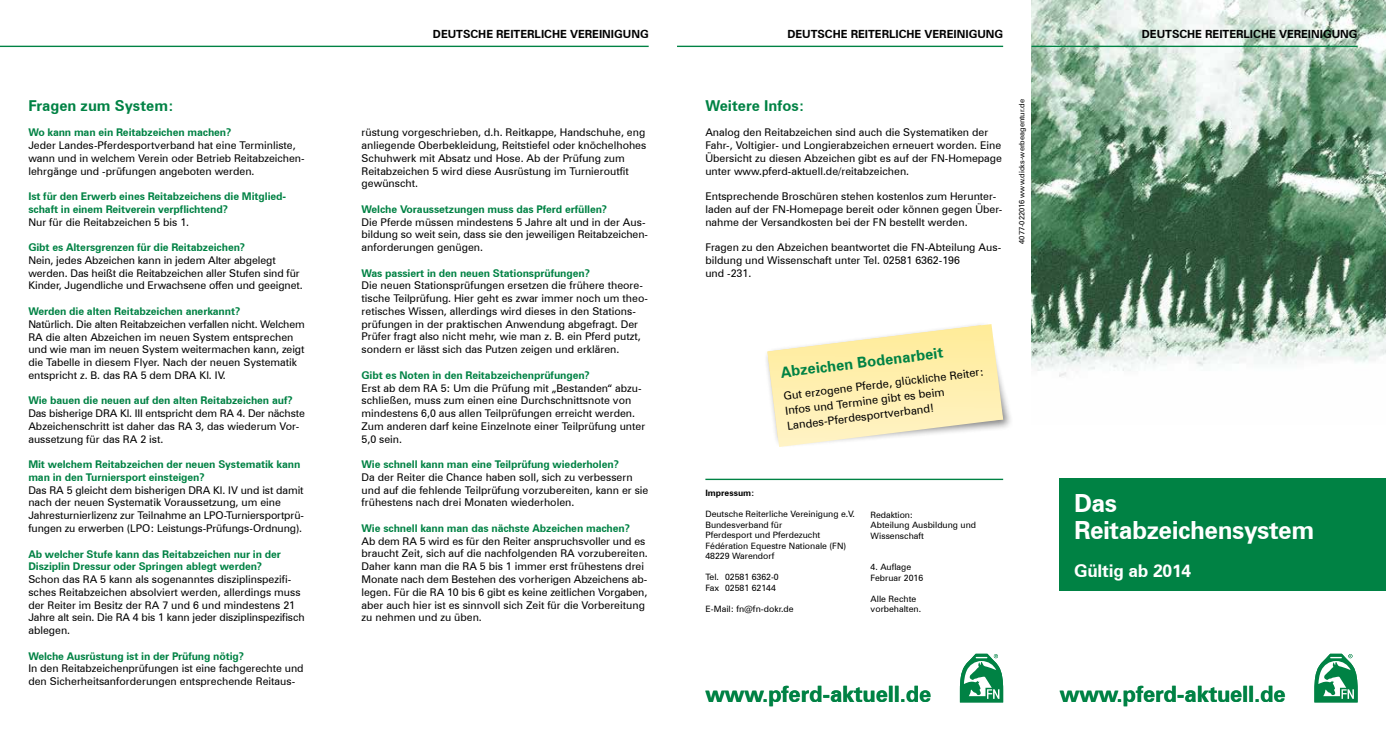
<style>
.page{position:relative;width:1386px;height:745px;background:#fff}
.page>*{position:absolute;margin:0;border:0;box-sizing:border-box;transform-origin:0 0}
.t1{font:700 25px/27.5px "Zurich BT";letter-spacing:-.02em;color:#fff}
.t2{font:700 22.5px "Zurich BT";letter-spacing:-.01em;color:#008244}
.t3{font:700 17.5px "Zurich BT";letter-spacing:-.01em;color:#fff}
.t4{font:700 15px "Zurich BT";color:#008244}
.t5{font:700 11.25px "Zurich BT";color:#000}
.t6{font:11.25px/15px "Zurich BT";color:#000}
.t7{font:10.62px/12.8px "Zurich BT";color:#000}
.t8{font:700 10.62px/12.8px "Zurich BT";letter-spacing:-.01em;color:#008244}
.t9{font:8.75px/10.5px "Zurich BT";color:#000}
.t10{font:700 8.75px "Zurich BT";color:#000}
.t11{font:7.5px "Zurich BT";color:#000}
</style>
<div class="page">
<img style="left:1031px;top:0;width:354px;height:377px">
<div style="left:1059px;top:478px;width:326px;height:112px;background:#008244"></div>
<hr style="left:705px;top:478px;width:298px;height:1px;background:#008244">
<div style="left:764px;top:321px;width:249px;height:127px;background:#000;opacity:.5"></div>
<svg style="left:767px;top:324px;width:236px;height:122px"></svg>
<svg style="left:1314px;top:653px;width:43px;height:49px"></svg>
<svg style="left:960px;top:653px;width:43px;height:49px"></svg>
<hr style="left:1031px;top:46px;width:326px;height:1px;background:#008244">
<hr style="left:677px;top:46px;width:326px;height:1px;background:#008244">
<hr style="left:0;top:46px;width:648px;height:1px;background:#008244">
<h3 class="t4" style="left:28px;top:96px;width:147px">Fragen zum System:</h3>
<p class="t8" style="left:28px;top:126px;width:205px">Wo kann man ein Reitabzeichen machen?</p>
<p class="t7" style="left:28px;top:139px;width:278px">Jeder Landes-Pferdesportverband hat eine Terminliste, wann und in welchem Verein oder Betrieb Reitabzeichen&shy;lehrgänge und -prüfungen angeboten werden.</p>
<p class="t8" style="left:28px;top:190px;width:259px">Ist für den Erwerb eines Reitabzeichens die Mitglied&shy;schaft in einem Reitverein verpflichtend?</p>
<p class="t7" style="left:28px;top:215px;width:162px">Nur für die Reitabzeichen 5 bis 1.</p>
<p class="t8" style="left:28px;top:241px;width:218px">Gibt es Altersgrenzen für die Reitabzeichen?</p>
<p class="t7" style="left:28px;top:253px;width:276px">Nein, jedes Abzeichen kann in jedem Alter abgelegt werden. Das heißt die Reitabzeichen aller Stufen sind für<br>Kinder, Jugendliche und Erwachsene offen und geeignet.</p>
<p class="t8" style="left:28px;top:304px;width:213px">Werden die alten Reitabzeichen anerkannt?</p>
<p class="t7" style="left:28px;top:317px;width:278px">Natürlich. Die alten Reitabzeichen verfallen nicht. Welchem RA die alten Abzeichen im neuen System entsprechen und wie man im neuen System weitermachen kann, zeigt die Tabelle in diesem Flyer. Nach der neuen Systematik entspricht z. B. das RA 5 dem DRA Kl. IV.</p>
<p class="t8" style="left:28px;top:394px;width:266px">Wie bauen die neuen auf den alten Reitabzeichen auf?</p>
<p class="t7" style="left:28px;top:406px;width:278px">Das bisherige DRA Kl. III entspricht dem RA 4. Der nächste<br>Abzeichenschritt ist daher das RA 3, das wiederum Vor&shy;aussetzung für das RA 2 ist.</p>
<p class="t8" style="left:28px;top:457px;width:273px">Mit welchem Reitabzeichen der neuen Systematik kann man in den Turniersport einsteigen?</p>
<p class="t7" style="left:28px;top:483px;width:277px">Das RA 5 gleicht dem bisherigen DRA Kl. IV und ist damit nach der neuen Systematik Voraussetzung, um eine Jahresturnierlizenz zur Teilnahme an LPO-Turniersportprü&shy;fungen zu erwerben (LPO: Leistungs-Prüfungs-Ordnung).</p>
<p class="t8" style="left:28px;top:547px;width:254px">Ab welcher Stufe kann das Reitabzeichen nur in der<br>Disziplin Dressur oder Springen ablegt werden?</p>
<p class="t7" style="left:28px;top:572px;width:278px">Schon das RA 5 kann als sogenanntes disziplinspezifi&shy;sches Reitabzeichen absolviert werden, allerdings muss der Reiter im Besitz der RA 7 und 6 und mindestens 21<br>Jahre alt sein. Die RA 4 bis 1 kann jeder disziplinspezifisch ablegen.</p>
<p class="t8" style="left:28px;top:649px;width:217px">Welche Ausrüstung ist in der Prüfung nötig?</p>
<p class="t7" style="left:28px;top:661px;width:277px">In den Reitabzeichenprüfungen ist eine fachgerechte und den Sicherheitsanforderungen entsprechende Reitaus-</p>
<p class="t5" style="left:433px;top:27px;width:217px">DEUTSCHE REITERLICHE VEREINIGUNG</p>
<p class="t5" style="left:787px;top:27px;width:217px">DEUTSCHE REITERLICHE VEREINIGUNG</p>
<p class="t5" style="left:1141px;top:27px;width:217px">DEUTSCHE REITERLICHE VEREINIGUNG</p>
<p class="t7" style="left:361px;top:126px;width:286px">rüstung vorgeschrieben, d.h. Reitkappe, Handschuhe, eng anliegende Oberbekleidung, Reitstiefel oder knöchelhohes Schuhwerk mit Absatz und Hose. Ab der Prüfung zum Reitabzeichen 5 wird diese Ausrüstung im Turnieroutfit gewünscht.</p>
<p class="t8" style="left:361px;top:202px;width:247px">Welche Voraussetzungen muss das Pferd erfüllen?</p>
<p class="t7" style="left:361px;top:215px;width:288px">Die Pferde müssen mindestens 5 Jahre alt und in der Aus&shy;bildung so weit sein, dass sie den jeweiligen Reitabzeichen&shy;anforderungen genügen.</p>
<p class="t8" style="left:361px;top:266px;width:230px">Was passiert in den neuen Stationsprüfungen?</p>
<p class="t7" style="left:361px;top:279px;width:288px">Die neuen Stationsprüfungen ersetzen die frühere theore&shy;tische Teilprüfung. Hier geht es zwar immer noch um theo&shy;retisches Wissen, allerdings wird dieses in den Stations&shy;prüfungen in der praktischen Anwendung abgefragt. Der Prüfer fragt also nicht mehr, wie man z. B. ein Pferd putzt, sondern er lässt sich das Putzen zeigen und erklären.</p>
<p class="t8" style="left:361px;top:368px;width:230px">Gibt es Noten in den Reitabzeichenprüfungen?</p>
<p class="t7" style="left:361px;top:381px;width:285px">Erst ab dem RA 5: Um die Prüfung mit „Bestanden“ abzu&shy;schließen, muss zum einen eine Durchschnittsnote von mindestens 6,0 aus allen Teilprüfungen erreicht werden.<br>Zum anderen darf keine Einzelnote einer Teilprüfung unter 5,0 sein.</p>
<p class="t8" style="left:361px;top:457px;width:259px">Wie schnell kann man eine Teilprüfung wiederholen?</p>
<p class="t7" style="left:361px;top:470px;width:288px">Da der Reiter die Chance haben soll, sich zu verbessern und auf die fehlende Teilprüfung vorzubereiten, kann er sie frühestens nach drei Monaten wiederholen.</p>
<p class="t8" style="left:361px;top:521px;width:270px">Wie schnell kann man das nächste Abzeichen machen?</p>
<p class="t7" style="left:361px;top:534px;width:288px">Ab dem RA 5 wird es für den Reiter anspruchsvoller und es braucht Zeit, sich auf die nachfolgenden RA vorzubereiten.<br>Daher kann man die RA 5 bis 1 immer erst frühestens drei Monate nach dem Bestehen des vorherigen Abzeichens ab&shy;legen. Für die RA 10 bis 6 gibt es keine zeitlichen Vorgaben, aber auch hier ist es sinnvoll sich Zeit für die Vorbereitung zu nehmen und zu üben.</p>
<h3 class="t4" style="left:705px;top:96px;width:101px">Weitere Infos:</h3>
<p class="t7" style="left:705px;top:126px;width:298px">Analog den Reitabzeichen sind auch die Systematiken der Fahr-, Voltigier- und Longierabzeichen erneuert worden. Eine Übersicht zu diesen Abzeichen gibt es auf der FN-Homepage unter www.pferd-aktuell.de/reitabzeichen.</p>
<p class="t7" style="left:705px;top:190px;width:298px">Entsprechende Broschüren stehen kostenlos zum Herunter&shy;laden auf der FN-Homepage bereit oder können gegen Über&shy;nahme der Versandkosten bei der FN bestellt werden.</p>
<p class="t7" style="left:705px;top:241px;width:297px">Fragen zu den Abzeichen beantwortet die FN-Abteilung Aus&shy;bildung und Wissenschaft unter Tel. 02581 6362-196<br>und -231.</p>
<p class="t11" style="left:1017px;top:243px;width:146px;rotate:-90deg">4077-022016 www.dicks-werbeagentur.de</p>
<h3 class="t4" style="left:779px;top:363px;width:165px;rotate:-7deg">Abzeichen Bodenarbeit</h3>
<p class="t6" style="left:782px;top:388px;width:203px;rotate:-7deg">Gut erzogene Pferde, glückliche Reiter:<br>Infos und Termine gibt es beim<br>Landes-Pferdesportverband!</p>
<p class="t10" style="left:705px;top:487px;width:51px">Impressum:</p>
<p class="t9" style="left:705px;top:508px;width:151px">Deutsche Reiterliche Vereinigung e.V.<br>Bundesverband für<br>Pferdesport und Pferdezucht<br>Fédération Equestre Nationale (FN)<br>48229 Warendorf</p>
<p class="t9" style="left:705px;top:571px;width:75px">Tel. 02581 6362-0<br>Fax 02581 62144</p>
<p class="t9" style="left:705px;top:603px;width:90px">E-Mail: fn@fn-dokr.de</p>
<p class="t9" style="left:870px;top:509px;width:107px">Redaktion:<br>Abteilung Ausbildung und<br>Wissenschaft</p>
<p class="t9" style="left:870px;top:561px;width:54px">4. Auflage<br>Februar 2016</p>
<p class="t9" style="left:870px;top:593px;width:52px">Alle Rechte vorbehalten.</p>
<h1 class="t1" style="left:1074px;top:488px;width:242px">Das<br>Reitabzeichensystem</h1>
<h3 class="t3" style="left:1074px;top:559px;width:119px">Gültig ab 2014</h3>
<h2 class="t2" style="left:705px;top:680px;width:227px">www.pferd-aktuell.de</h2>
<h2 class="t2" style="left:1059px;top:680px;width:227px">www.pferd-aktuell.de</h2>
</div>
